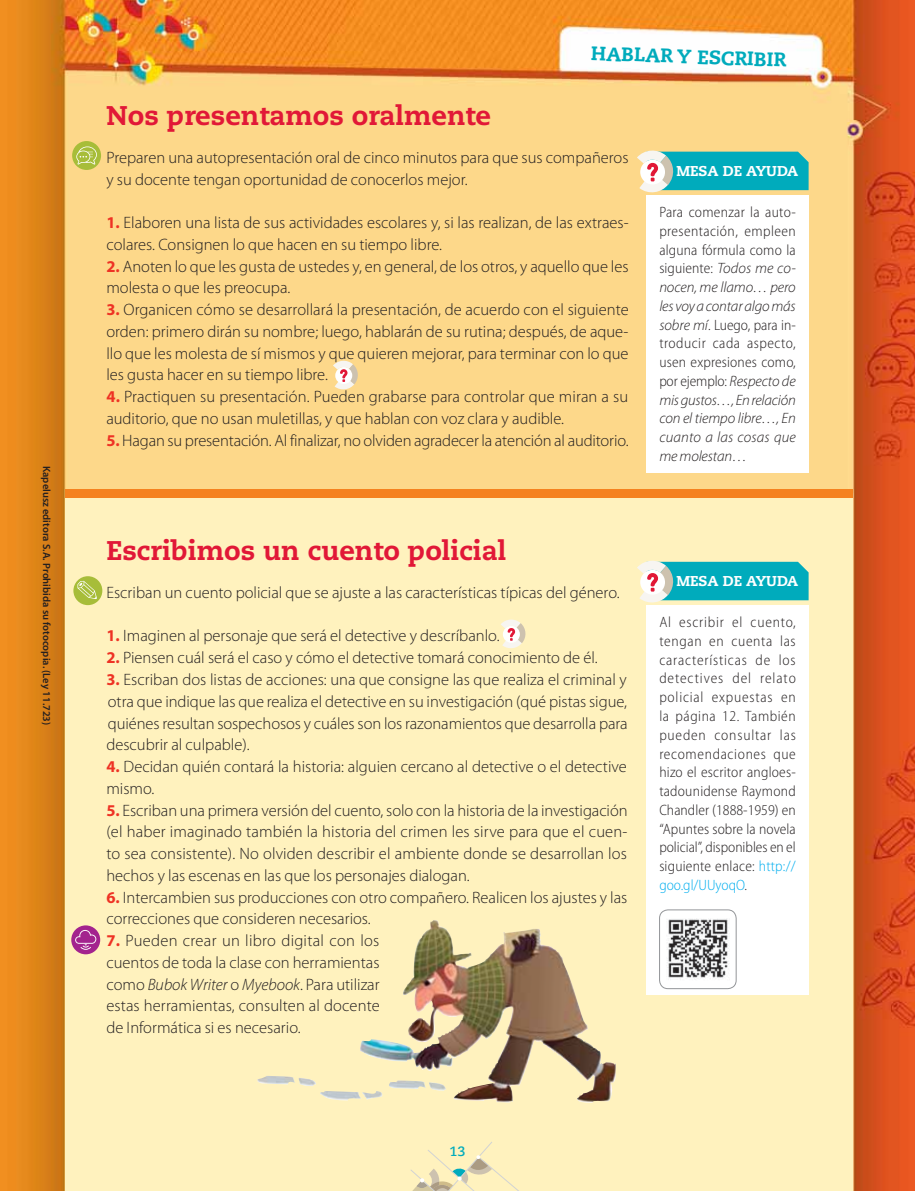
<style>
.page{position:relative;width:915px;height:1191px;background:#fff}
.page>*{position:absolute;margin:0;border:0;box-sizing:border-box;transform-origin:0 0}
.t1{font:800 27px "Caecilia LT Std";color:#e11837}
.t2{font:800 19.5px "Caecilia LT Std";color:#00abbc}
.t3{font:300 16.5px/21.8px "Myriad Pro";color:#231f20}
.t4{font:300 semi-condensed 15px/18.8px "Myriad Pro";color:#231f20;text-align:justify}
.t5{font:italic 300 15px/18.8px "Myriad Pro";letter-spacing:-.005em;color:#231f20;text-align:justify}
.t6{font:800 14.25px "Caecilia LT Std";color:#fff}
.t7{font:700 13.5px "Caecilia LT Std";color:#00abbc}
.t8{font:600 10.5px "Myriad Pro";color:#231f20}
.s1{font-weight:700;color:#ee3224}
.s2{font-style:italic}
.s3{font-style:normal;font-stretch:semi-condensed}
.s4{color:#00aeef}
</style>
<div class="page">
<img style="left:0;top:0;width:914px;height:1190px">
<div style="left:65px;top:493px;width:787px;height:697px;background:#fff2be"></div>
<div style="left:65px;top:489px;width:787px;height:8px;background:#f5821f"></div>
<div style="left:646px;top:195px;width:162px;height:278px;background:#fff"></div>
<div style="left:646px;top:605px;width:162px;height:389px;background:#fff"></div>
<svg style="left:636px;top:148px;width:172px;height:47px;background:#56bbb5"></svg>
<svg style="left:637px;top:560px;width:171px;height:43px;background:#45bbc0"></svg>
<div style="left:72px;top:141px;width:29px;height:29px;background:#a7bd39;border-radius:50%"></div>
<svg style="left:76px;top:146px;width:21px;height:18px"></svg>
<svg style="left:333px;top:359px;width:26px;height:32px"></svg>
<svg style="left:71px;top:925px;width:29px;height:29px"></svg>
<svg style="left:75px;top:930px;width:21px;height:19px"></svg>
<div style="left:659px;top:909px;width:77px;height:80px;border:1px solid #939598;border-radius:9px"></div>
<img style="left:667px;top:918px;width:62px;height:62px">
<svg style="left:501px;top:619px;width:25px;height:30px"></svg>
<div style="left:73px;top:576px;width:29px;height:29px;background:#a7bd39;border-radius:50%"></div>
<svg style="left:77px;top:581px;width:20px;height:18px"></svg>
<img style="left:360px;top:921px;width:215px;height:181px">
<svg style="left:410px;top:1142px;width:108px;height:48px"></svg>
<p class="t8" style="left:51px;top:466px;width:261px;rotate:90deg">Kapelusz editora S.A. Prohibida su fotocopia. (Ley 11.723)</p>
<p class="t2" style="left:591px;top:44px;width:197px;rotate:2deg">HABLAR Y ESCRIBIR</p>
<h1 class="t1" style="left:106px;top:103px;width:386px">Nos presentamos oralmente</h1>
<p class="t3" style="left:106px;top:148px;width:523px">Preparen una autopresentación oral de cinco minutos para que sus compañeros y su docente tengan oportunidad de conocerlos mejor.</p>
<p class="t3" style="left:106px;top:213px;width:523px"><span class="s1">1.</span> Elaboren una lista de sus actividades escolares y, si las realizan, de las extraes&shy;colares. Consignen lo que hacen en su tiempo libre.</p>
<p class="t3" style="left:106px;top:257px;width:523px"><span class="s1">2.</span> Anoten lo que les gusta de ustedes y, en general, de los otros, y aquello que les molesta o que les preocupa.</p>
<p class="t3" style="left:106px;top:300px;width:523px;text-align:justify"><span class="s1">3.</span> Organicen cómo se desarrollará la presentación, de acuerdo con el siguiente orden: primero dirán su nombre; luego, hablarán de su rutina; después, de aque&shy;llo que les molesta de sí mismos y que quieren mejorar, para terminar con lo que les gusta hacer en su tiempo libre.</p>
<p class="t3" style="left:106px;top:387px;width:523px"><span class="s1">4.</span> Practiquen su presentación. Pueden grabarse para controlar que miran a su auditorio, que no usan muletillas, y que hablan con voz clara y audible.</p>
<p class="t3" style="left:106px;top:431px;width:523px"><span class="s1">5.</span> Hagan su presentación. Al finalizar, no olviden agradecer la atención al auditorio.</p>
<h1 class="t1" style="left:106px;top:538px;width:401px">Escribimos un cuento policial</h1>
<p class="t3" style="left:106px;top:583px;width:514px">Escriban un cuento policial que se ajuste a las características típicas del género.</p>
<p class="t3" style="left:106px;top:627px;width:394px"><span class="s1">1.</span> Imaginen al personaje que será el detective y descríbanlo.</p>
<p class="t3" style="left:106px;top:648px;width:492px"><span class="s1">2.</span> Piensen cuál será el caso y cómo el detective tomará conocimiento de él.</p>
<p class="t3" style="left:106px;top:670px;width:522px;text-align:justify"><span class="s1">3.</span> Escriban dos listas de acciones: una que consigne las que realiza el criminal y otra que indique las que realiza el detective en su investigación (qué pistas sigue, quiénes resultan sospechosos y cuáles son los razonamientos que desarrolla para descubrir al culpable).</p>
<p class="t3" style="left:106px;top:757px;width:522px"><span class="s1">4.</span> Decidan quién contará la historia: alguien cercano al detective o el detective mismo.</p>
<p class="t3" style="left:106px;top:801px;width:522px;text-align:justify"><span class="s1">5.</span> Escriban una primera versión del cuento, solo con la historia de la investigación (el haber imaginado también la historia del crimen les sirve para que el cuen&shy;to sea consistente). No olviden describir el ambiente donde se desarrollan los hechos y las escenas en las que los personajes dialogan.</p>
<p class="t3" style="left:106px;top:887px;width:522px"><span class="s1">6.</span> Intercambien sus producciones con otro compañero. Realicen los ajustes y las correcciones que consideren necesarios.</p>
<p class="t3" style="left:106px;top:931px;width:275px;text-align:justify"><span class="s1">7.</span> Pueden crear un libro digital con los cuentos de toda la clase con herramientas como <span class="s2">Bubok Writer</span> o <span class="s2">Myebook</span>. Para utilizar estas herramientas, consulten al docente de Informática si es necesario.</p>
<p class="t6" style="left:676px;top:164px;width:123px">MESA DE AYUDA</p>
<p class="t5" style="left:659px;top:204px;width:138px"><span class="s3">Para comenzar la auto&shy;presentación, empleen alguna fórmula como la siguiente:</span> Todos me co&shy;nocen, me llamo… pero les voy a contar algo más sobre mí<span class="s3">. Luego, para in&shy;troducir cada aspecto, usen expresiones como, por ejemplo:</span> Respecto de mis gustos…, En relación con el tiempo libre…, En cuanto a las cosas que me molestan…</p>
<p class="t6" style="left:676px;top:574px;width:123px">MESA DE AYUDA</p>
<p class="t4" style="left:659px;top:614px;width:138px">Al escribir el cuento, tengan en cuenta las características de los detectives del relato policial expuestas en la página 12. También pueden consultar las recomendaciones que hizo el escritor angloes&shy;tadounidense Raymond Chandler (1888-1959) en “Apuntes sobre la novela policial”, disponibles en el siguiente enlace: <span class="s4">http:// goo.gl/UUyoqO</span>.</p>
<p class="t7" style="left:449px;top:1144px;width:17px">13</p>
</div>
